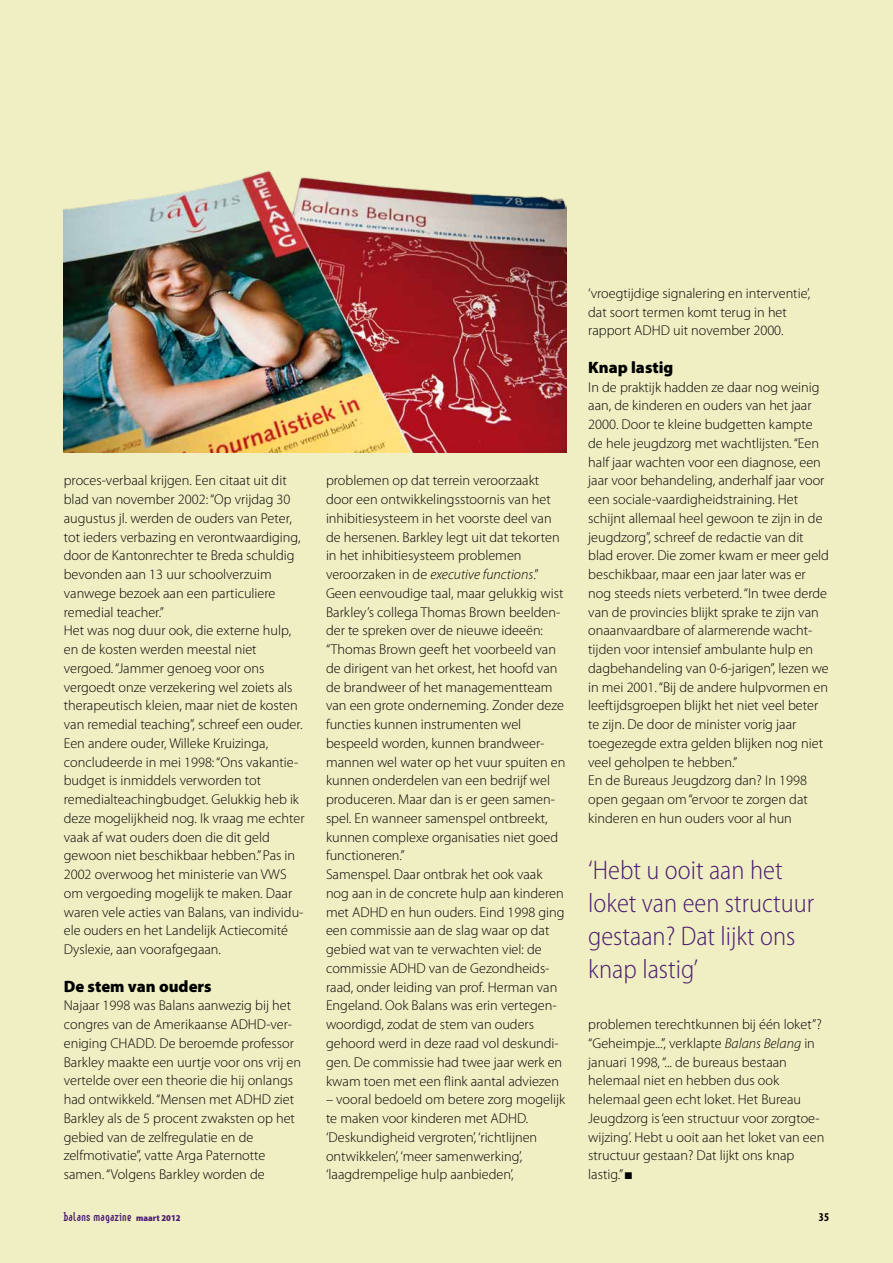
<style>
.page{position:relative;width:893px;height:1263px;background:#f0efc3}
.page>*{position:absolute;margin:0;border:0;box-sizing:border-box;transform-origin:0 0}
.t1{font:300 semi-condensed 27px/33px "Myriad Pro";color:#4b1e70}
.t2{font:900 16.5px "Myriad Pro";color:#000}
.t3{font:300 14.25px/18.8px "Myriad Pro";color:#000}
.t4{font:700 12px "Linotype Method";letter-spacing:.025em;color:#4b1e70}
.t5{font:700 condensed 12px "Myriad Pro";color:#000}
.s1{font-style:italic}
.s2{font-family:"Myriad Pro";font-weight:900;font-stretch:semi-condensed;font-size:9px}
</style>
<div class="page">
<img style="left:64px;top:170px;width:503px;height:283px">
<p class="t3" style="left:64px;top:471px;width:242px">proces-verbaal krijgen. Een citaat uit dit blad van november 2002:“Op vrijdag 30 augustus jl. werden de ouders van Peter, tot ieders verbazing en verontwaardiging, door de Kantonrechter te Breda schuldig bevonden aan 13 uur schoolverzuim vanwege bezoek aan een particuliere remedial teacher.”<br>Het was nog duur ook, die externe hulp, en de kosten werden meestal niet vergoed.“Jammer genoeg voor ons vergoedt onze verzekering wel zoiets als therapeutisch kleien, maar niet de kosten van remedial teaching”, schreef een ouder.<br>Een andere ouder, Willeke Kruizinga, concludeerde in mei 1998:“Ons vakantie&shy;budget is inmiddels verworden tot remedialteachingbudget. Gelukkig heb ik deze mogelijkheid nog. Ik vraag me echter vaak af wat ouders doen die dit geld gewoon niet beschikbaar hebben.”Pas in 2002 overwoog het ministerie van VWS om vergoeding mogelijk te maken. Daar waren vele acties van Balans, van individu&shy;ele ouders en het Landelijk Actiecomité Dyslexie, aan voorafgegaan.</p>
<p class="t2" style="left:64px;top:977px;width:149px">De stem van ouders</p>
<p class="t3" style="left:64px;top:996px;width:239px">Najaar 1998 was Balans aanwezig bij het congres van de Amerikaanse ADHD-ver&shy;eniging CHADD. De beroemde professor Barkley maakte een uurtje voor ons vrij en vertelde over een theorie die hij onlangs had ontwikkeld.“Mensen met ADHD ziet Barkley als de 5 procent zwaksten op het gebied van de zelfregulatie en de zelfmotivatie”, vatte Arga Paternotte samen.“Volgens Barkley worden de</p>
<p class="t3" style="left:326px;top:471px;width:241px">problemen op dat terrein veroorzaakt door een ontwikkelingsstoornis van het inhibitiesysteem in het voorste deel van de hersenen. Barkley legt uit dat tekorten in het inhibitiesysteem problemen veroorzaken in de <span class="s1">executive functions</span>.” Geen eenvoudige taal, maar gelukkig wist Barkley’s collega Thomas Brown beelden&shy;der te spreken over de nieuwe ideeën: “Thomas Brown geeft het voorbeeld van de dirigent van het orkest, het hoofd van de brandweer of het managementteam van een grote onderneming. Zonder deze functies kunnen instrumenten wel bespeeld worden, kunnen brandweer&shy;mannen wel water op het vuur spuiten en kunnen onderdelen van een bedrijf wel produceren. Maar dan is er geen samen&shy;spel. En wanneer samenspel ontbreekt, kunnen complexe organisaties niet goed functioneren.”<br>Samenspel. Daar ontbrak het ook vaak nog aan in de concrete hulp aan kinderen met ADHD en hun ouders. Eind 1998 ging een commissie aan de slag waar op dat gebied wat van te verwachten viel: de commissie ADHD van de Gezondheids&shy;raad, onder leiding van prof. Herman van Engeland. Ook Balans was erin vertegen&shy;woordigd, zodat de stem van ouders gehoord werd in deze raad vol deskundi&shy;gen. De commissie had twee jaar werk en kwam toen met een flink aantal adviezen</p>
<p class="t3" style="left:326px;top:1090px;width:241px">– vooral bedoeld om betere zorg mogelijk te maken voor kinderen met ADHD. ‘Deskundigheid vergroten’, ‘richtlijnen ontwikkelen’, ‘meer samenwerking’, ‘laagdrempelige hulp aanbieden’,</p>
<p class="t3" style="left:588px;top:284px;width:224px">‘vroegtijdige signalering en interventie’, dat soort termen komt terug in het rapport ADHD uit november 2000.</p>
<p class="t2" style="left:588px;top:358px;width:87px">Knap lastig</p>
<p class="t3" style="left:588px;top:378px;width:242px">In de praktijk hadden ze daar nog weinig aan, de kinderen en ouders van het jaar 2000. Door te kleine budgetten kampte de hele jeugdzorg met wachtlijsten.“Een half jaar wachten voor een diagnose, een jaar voor behandeling, anderhalf jaar voor een sociale-vaardigheidstraining. Het schijnt allemaal heel gewoon te zijn in de jeugdzorg”, schreef de redactie van dit blad erover. Die zomer kwam er meer geld beschikbaar, maar een jaar later was er nog steeds niets verbeterd.“In twee derde van de provincies blijkt sprake te zijn van onaanvaardbare of alarmerende wacht&shy;tijden voor intensief ambulante hulp en dagbehandeling van 0-6-jarigen”, lezen we in mei 2001.“Bij de andere hulpvormen en leeftijdsgroepen blijkt het niet veel beter te zijn. De door de minister vorig jaar toegezegde extra gelden blijken nog niet veel geholpen te hebben.”<br>En de Bureaus Jeugdzorg dan? In 1998 open gegaan om“ervoor te zorgen dat kinderen en hun ouders voor al hun</p>
<h1 class="t1" style="left:588px;top:854px;width:227px">‘Hebt u ooit aan het loket van een structuur gestaan? Dat lijkt ons knap lastig’</h1>
<p class="t3" style="left:588px;top:1015px;width:238px">problemen terechtkunnen bij één loket”? “Geheimpje...”, verklapte <span class="s1">Balans Belang</span> in januari 1998,“... de bureaus bestaan helemaal niet en hebben dus ook helemaal geen echt loket. Het Bureau Jeugdzorg is‘een structuur voor zorgtoe&shy;wijzing’. Hebt u ooit aan het loket van een structuur gestaan? Dat lijkt ons knap lastig.” ■</p>
<p class="t4" style="left:64px;top:1211px;width:118px">balans magazine <span class="s2">maart 2012</span></p>
<p class="t5" style="left:819px;top:1210px;width:12px">35</p>
</div>
